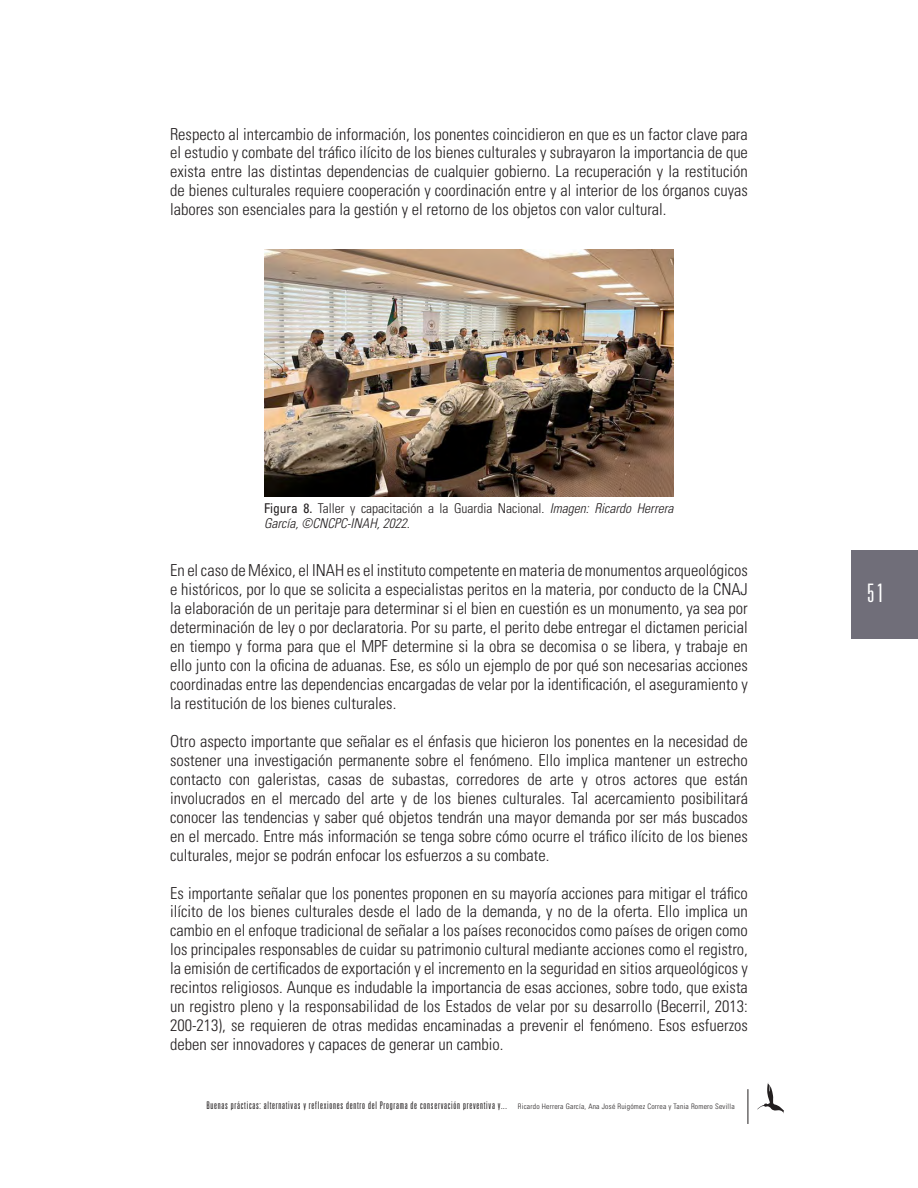
<style>
.page{position:relative;width:918px;height:1188px;background:#fff}
.page>*{position:absolute;margin:0;border:0;box-sizing:border-box;transform-origin:0 0}
.t1{font:300 ultra-condensed 25.5px "Univers LT Std";color:#fff}
.Normal_wrd_87{font:300 condensed 16.5px/19px "Univers LT Std";color:#231f20;text-align:justify}
.Normal_wrd_87-2{font:italic 300 condensed 13.5px/15px "Univers LT Std";color:#231f20}
.t2{font:300 ultra-condensed 10.5px "Univers LT Std";letter-spacing:.07em;color:#231f20}
.s1{font-weight:400;font-style:normal}
.s2{font-style:normal}
.s3{font-stretch:condensed;font-size:7.5px}
</style>
<div class="page">
<hr style="left:748px;top:1089px;width:1px;height:35px;background:#231f20">
<div style="left:851px;top:550px;width:67px;height:88px;background:#706e79"></div>
<svg style="left:757px;top:1082px;width:27px;height:32px"></svg>
<img style="left:264px;top:250px;width:409px;height:246px">
<p class="Normal_wrd_87" style="left:170px;top:124px;width:579px">Respecto al intercambio de información, los ponentes coincidieron en que es un factor clave para el estudio y combate del tráfico ilícito de los bienes culturales y subrayaron la importancia de que exista entre las distintas dependencias de cualquier gobierno. La recuperación y la restitución de bienes culturales requiere cooperación y coordinación entre y al interior de los órganos cuyas labores son esenciales para la gestión y el retorno de los objetos con valor cultural.</p>
<p class="Normal_wrd_87-2" style="left:264px;top:501px;width:411px"><span class="s1">Figura 8.</span> <span class="s2">Taller y capacitación a la Guardia Nacional.</span> Imagen: Ricardo Herrera<br>García, ©CNCPC-INAH, 2022.</p>
<p class="Normal_wrd_87" style="left:170px;top:561px;width:579px">En el caso de México, el INAH es el instituto competente en materia de monumentos arqueológicos e históricos, por lo que se solicita a especialistas peritos en la materia, por conducto de la CNAJ la elaboración de un peritaje para determinar si el bien en cuestión es un monumento, ya sea por determinación de ley o por declaratoria. Por su parte, el perito debe entregar el dictamen pericial en tiempo y forma para que el MPF determine si la obra se decomisa o se libera, y trabaje en ello junto con la oficina de aduanas. Ese, es sólo un ejemplo de por qué son necesarias acciones coordinadas entre las dependencias encargadas de velar por la identificación, el aseguramiento y la restitución de los bienes culturales.</p>
<p class="Normal_wrd_87" style="left:170px;top:731px;width:579px">Otro aspecto importante que señalar es el énfasis que hicieron los ponentes en la necesidad de sostener una investigación permanente sobre el fenómeno. Ello implica mantener un estrecho contacto con galeristas, casas de subastas, corredores de arte y otros actores que están involucrados en el mercado del arte y de los bienes culturales. Tal acercamiento posibilitará conocer las tendencias y saber qué objetos tendrán una mayor demanda por ser más buscados en el mercado. Entre más información se tenga sobre cómo ocurre el tráfico ilícito de los bienes culturales, mejor se podrán enfocar los esfuerzos a su combate.</p>
<p class="Normal_wrd_87" style="left:170px;top:883px;width:579px">Es importante señalar que los ponentes proponen en su mayoría acciones para mitigar el tráfico ilícito de los bienes culturales desde el lado de la demanda, y no de la oferta. Ello implica un cambio en el enfoque tradicional de señalar a los países reconocidos como países de origen como los principales responsables de cuidar su patrimonio cultural mediante acciones como el registro, la emisión de certificados de exportación y el incremento en la seguridad en sitios arqueológicos y recintos religiosos. Aunque es indudable la importancia de esas acciones, sobre todo, que exista un registro pleno y la responsabilidad de los Estados de velar por su desarrollo (Becerril, 2013:<br>200-213), se requieren de otras medidas encaminadas a prevenir el fenómeno. Esos esfuerzos deben ser innovadores y capaces de generar un cambio.</p>
<p class="t2" style="left:206px;top:1100px;width:530px">Buenas prácticas: alternativas y reflexiones dentro del Programa de conservación preventiva y... <span class="s3">Ricardo Herrera García, Ana José Ruigómez Correa y Tania Romero Sevilla</span></p>
<h1 class="t1" style="left:867px;top:579px;width:18px">51</h1>
</div>
